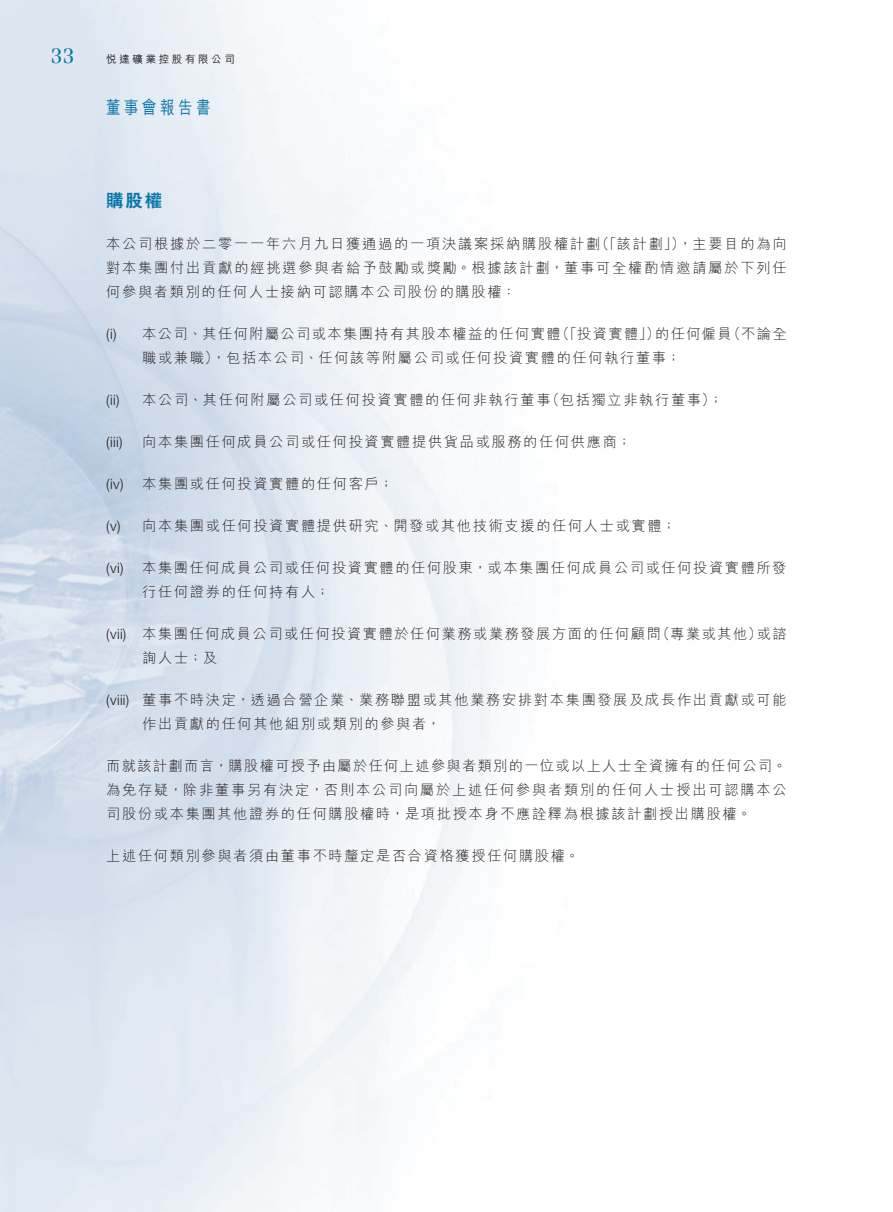
<style>
.page{position:relative;width:893px;height:1212px;background:#fff}
.page>*{position:absolute;margin:0;border:0;box-sizing:border-box;transform-origin:0 0}
.t1{font:21px "Fenice Std";color:#0976a9}
.t2{font:500 18px "M Hei HK";letter-spacing:.25em;color:#0976a9;scale:.8 1}
._03_H1{font:800 17.25px "C Hei 2 HK";color:#0976a9}
._07_IN0{font:300 14.25px "M Hei HK";letter-spacing:.115em;color:#231f20}
._11_P0{font:300 14.25px/24px "M Hei HK";letter-spacing:.115em;color:#231f20}
._07_IN0-2{font:300 14.25px "Helvetica Neue LT Std";letter-spacing:.025em;color:#231f20}
._07_IN0-3{font:300 14.25px "M Hei HK";letter-spacing:.095em;color:#231f20}
.t3{font:500 10.5px "M Hei HK";letter-spacing:.25em;color:#231f20}
</style>
<div class="page">
<h1 class="t1" style="left:51px;top:43px;width:25px">33</h1>
<p class="t3" style="left:106px;top:51px;width:130px">悅達礦業控股有限公司</p>
<p class="t2" style="left:106px;top:94px;width:132px">董事會報告書</p>
<p class="_03_H1" style="left:106px;top:189px;width:57px">購股權</p>
<p class="_11_P0" style="left:595px;top:231px;width:91px">（「該計劃」）</p>
<p class="_11_P0" style="left:678px;top:231px;width:110px">，主要目的為向</p>
<p class="_11_P0" style="left:106px;top:231px;width:682px">本公司根據於二零一一年六月九日獲通過的一項決議案採納購股權計劃<br>對本集團付出貢獻的經挑選參與者給予鼓勵或獎勵。根據該計劃，董事可全權酌情邀請屬於下列任何參與者類別的任何人士接納可認購本公司股份的購股權：</p>
<p class="_07_IN0" style="left:727px;top:324px;width:61px">（不論全</p>
<p class="_07_IN0" style="left:555px;top:324px;width:106px">（「投資實體」）</p>
<p class="_07_IN0-3" style="left:142px;top:324px;width:420px">本公司、其任何附屬公司或本集團持有其股本權益的任何實體</p>
<p class="_07_IN0" style="left:655px;top:324px;width:78px">的任何僱員</p>
<p class="_07_IN0-2" style="left:106px;top:325px;width:12px">) i(</p>
<p class="_07_IN0-2" style="left:106px;top:391px;width:15px">i i( )</p>
<p class="_07_IN0" style="left:142px;top:348px;width:540px">職或兼職，）包括本公司、任何該等附屬公司或任何投資實體的任何執行董事;</p>
<p class="_07_IN0" style="left:545px;top:390px;width:179px">（包括獨立非執行董事 ;(</p>
<p class="_07_IN0" style="left:142px;top:390px;width:410px">本公司、其任何附屬公司或任何投資實體的任何非執行董事</p>
<p class="_07_IN0-2" style="left:106px;top:433px;width:18px">(iii)</p>
<p class="_07_IN0" style="left:142px;top:432px;width:491px">向本集團任何成員公司或任何投資實體提供貨品或服務的任何供應商;</p>
<p class="_07_IN0-2" style="left:106px;top:475px;width:19px">i v( )</p>
<p class="_07_IN0" style="left:142px;top:474px;width:252px">本集團或任何投資實體的任何客戶;</p>
<p class="_07_IN0-2" style="left:106px;top:517px;width:16px">v( )</p>
<p class="_07_IN0" style="left:142px;top:516px;width:535px">向本集團或任何投資實體提供研究、開發或其他技術支援的任何人士或實體;</p>
<p class="_07_IN0-2" style="left:106px;top:559px;width:19px">(vi)</p>
<p class="_07_IN0" style="left:142px;top:558px;width:646px">本集團任何成員公司或任何投資實體的任何股東，或本集團任何成員公司或任何投資實體所發</p>
<p class="_07_IN0" style="left:142px;top:582px;width:189px">行任何證券的任何持有人;</p>
<p class="_07_IN0-2" style="left:106px;top:625px;width:22px">(vii)</p>
<p class="_07_IN0" style="left:656px;top:624px;width:108px">（專業或其他）</p>
<p class="_07_IN0" style="left:142px;top:624px;width:520px">本集團任何成員公司或任何投資實體於任何業務或業務發展方面的任何顧問</p>
<p class="_07_IN0" style="left:757px;top:624px;width:32px">或諮</p>
<p class="_07_IN0-2" style="left:106px;top:691px;width:25px">(viii)</p>
<p class="_07_IN0" style="left:142px;top:648px;width:76px">詢人士；及</p>
<p class="_07_IN0" style="left:142px;top:690px;width:646px">董事不時決定，透過合營企業、業務聯盟或其他業務安排對本集團發展及成長作出貢獻或可能</p>
<p class="_07_IN0" style="left:142px;top:714px;width:300px">作出貢獻的任何其他組別或類別的參與者，</p>
<p class="_11_P0" style="left:106px;top:753px;width:682px;text-align:justify">而就該計劃而言，購股權可授予由屬於任何上述參與者類別的一位或以上人士全資擁有的任何公司。為免存疑，除非董事另有決定，否則本公司向屬於上述任何參與者類別的任何人士授出可認購本公司股份或本集團其他證券的任何購股權時，是項批授本身不應詮釋為根據該計劃授出購股權。</p>
<p class="_11_P0" style="left:106px;top:843px;width:475px">上述任何類別參與者須由董事不時釐定是否合資格獲授任何購股權。</p>
</div>
